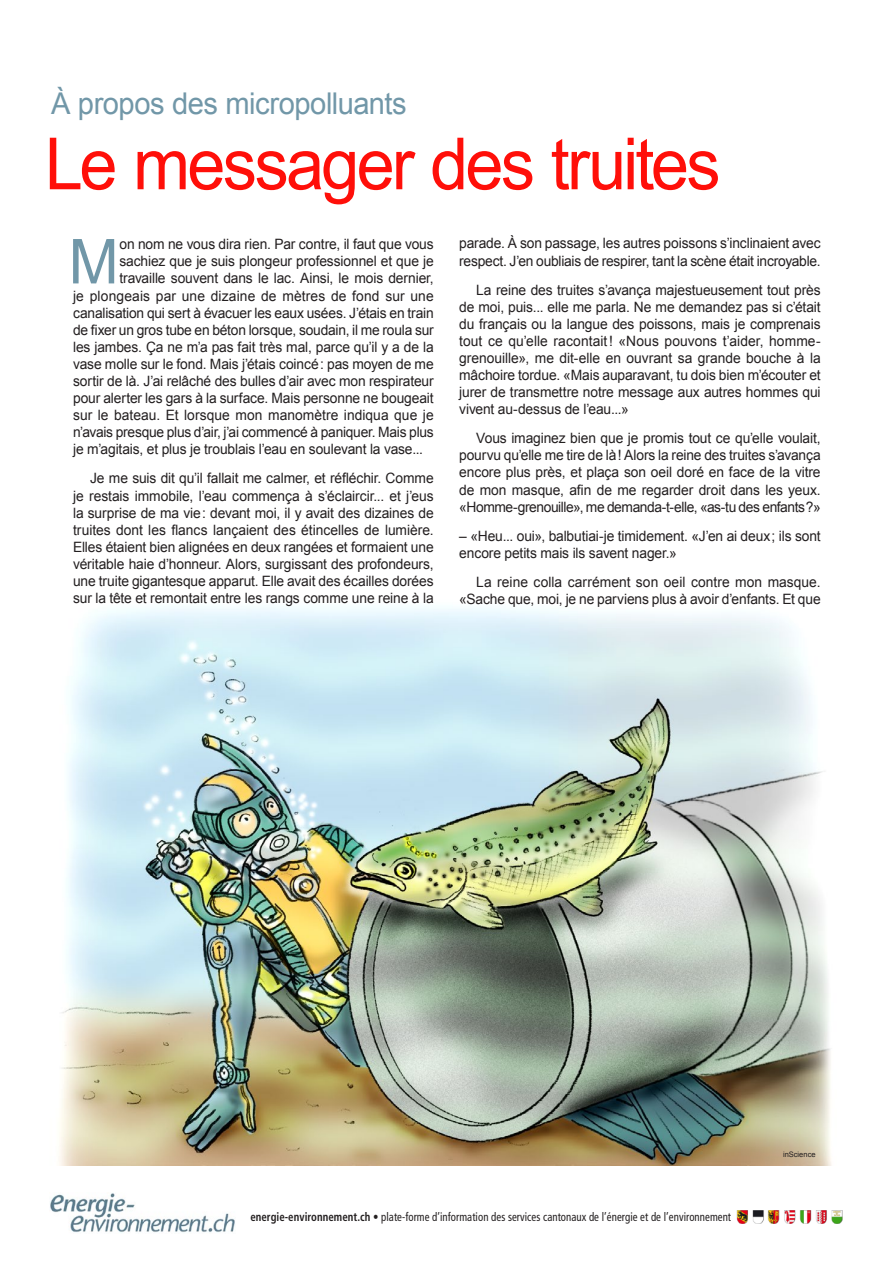
<style>
.page{position:relative;width:893px;height:1263px;background:#fff}
.page>*{position:absolute;margin:0;border:0;box-sizing:border-box;transform-origin:0 0}
.t1{font:72px "Arial";letter-spacing:-.04em;color:#ff0f09;scale:.95 1}
.t2{font:62.1px "Arial";color:#7197a8}
.t3{font:30px "Arial";letter-spacing:-.015em;color:#7197a8}
.t4{font:14.25px/17.1px "Arial";letter-spacing:-.01em;color:#231f20;text-align:justify}
.t5{font:14.25px "Arial";letter-spacing:.01em;color:#231f20}
.t6{font:condensed 12px "Frutiger";letter-spacing:.005em;color:#231f20;scale:.9 1}
.t7{font:7.5px "Arial";color:#231f20}
.s1{font-weight:700}
</style>
<div class="page">
<img style="left:736px;top:1210px;width:106px;height:13px">
<img style="left:50px;top:1193px;width:185px;height:40px">
<img style="left:59px;top:607px;width:773px;height:559px">
<h3 class="t3" style="left:51px;top:83px;width:357px">À propos des micropolluants</h3>
<h1 class="t1" style="left:45px;top:117px;width:713px">Le messager des truites</h1>
<h2 class="t2" style="left:69px;top:221px;width:52px">M</h2>
<p class="t4" style="left:119px;top:236px;width:316px">on nom ne vous dira rien. Par contre, il faut que vous</p>
<p class="t4" style="left:119px;top:253px;width:316px">sachiez que je suis plongeur professionnel et que je</p>
<p class="t4" style="left:119px;top:270px;width:316px">travaille souvent dans le lac. Ainsi, le mois dernier,</p>
<p class="t5" style="left:73px;top:286px;width:362px">je plongeais par une dizaine de mètres de fond sur une</p>
<p class="t4" style="left:73px;top:304px;width:362px">canalisation qui sert à évacuer les eaux usées. J’étais en train</p>
<p class="t4" style="left:73px;top:321px;width:362px">de fixer un gros tube en béton lorsque, soudain, il me roula sur</p>
<p class="t4" style="left:73px;top:338px;width:362px">les jambes. Ça ne m’a pas fait très mal, parce qu’il y a de la</p>
<p class="t4" style="left:73px;top:355px;width:362px">vase molle sur le fond. Mais j’étais coincé: pas moyen de me</p>
<p class="t4" style="left:73px;top:373px;width:362px">sortir de là. J’ai relâché des bulles d’air avec mon respirateur</p>
<p class="t4" style="left:73px;top:390px;width:362px">pour alerter les gars à la surface. Mais personne ne bougeait</p>
<p class="t4" style="left:73px;top:407px;width:362px">sur le bateau. Et lorsque mon manomètre indiqua que je</p>
<p class="t4" style="left:73px;top:424px;width:362px">n’avais presque plus d’air, j’ai commencé à paniquer. Mais plus</p>
<p class="t4" style="left:73px;top:441px;width:351px">je m’agitais, et plus je troublais l’eau en soulevant la vase...</p>
<p class="t4" style="left:73px;top:470px;width:362px;text-indent:17px">Je me suis dit qu’il fallait me calmer, et réfléchir. Comme je restais immobile, l’eau commença à s’éclaircir... et j’eus la surprise de ma vie: devant moi, il y avait des dizaines de truites dont les flancs lançaient des étincelles de lumière.<br>Elles étaient bien alignées en deux rangées et formaient une véritable haie d’honneur. Alors, surgissant des profondeurs, une truite gigantesque apparut. Elle avait des écailles dorées sur la tête et remontait entre les rangs comme une reine à la</p>
<p class="t4" style="left:459px;top:235px;width:363px">parade. À son passage, les autres poissons s’inclinaient avec respect. J’en oubliais de respirer, tant la scène était incroyable.</p>
<p class="t4" style="left:459px;top:281px;width:363px;text-indent:17px">La reine des truites s’avança majestueusement tout près de moi, puis... elle me parla. Ne me demandez pas si c’était du français ou la langue des poissons, mais je comprenais tout ce qu’elle racontait! «Nous pouvons t’aider, homme&shy;grenouille», me dit-elle en ouvrant sa grande bouche à la mâchoire tordue. «Mais auparavant, tu dois bien m’écouter et jurer de transmettre notre message aux autres hommes qui vivent au-dessus de l’eau...»</p>
<p class="t4" style="left:459px;top:430px;width:363px;text-indent:17px">Vous imaginez bien que je promis tout ce qu’elle voulait, pourvu qu’elle me tire de là! Alors la reine des truites s’avança encore plus près, et plaça son oeil doré en face de la vitre de mon masque, afin de me regarder droit dans les yeux. «Homme-grenouille», me demanda-t-elle, «as-tu des enfants?»</p>
<p class="t4" style="left:459px;top:527px;width:363px">– «Heu... oui», balbutiai-je timidement. «J’en ai deux; ils sont encore petits mais ils savent nager.»</p>
<p class="t4" style="left:459px;top:573px;width:363px;text-align:right">La reine colla carrément son oeil contre mon masque. «Sache que, moi, je ne parviens plus à avoir d’enfants. Et que</p>
<p class="t7" style="left:783px;top:1149px;width:34px">inScience</p>
<p class="t6" style="left:250px;top:1210px;width:536px"><span class="s1">energie-environnement.ch</span> • plate-forme d’information des services cantonaux de l’énergie et de l’environnement</p>
</div>
